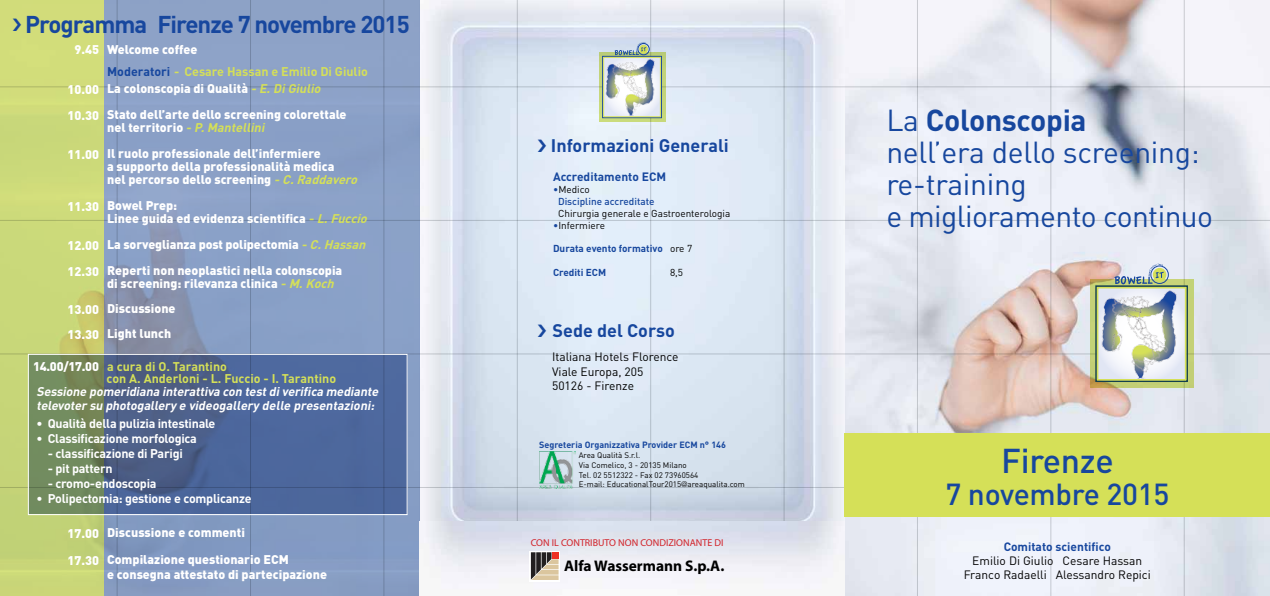
<style>
.page{position:relative;width:1270px;height:596px;background:#fff}
.page>*{position:absolute;margin:0;border:0;box-sizing:border-box;transform-origin:0 0}
.t1{font:500 34px "DIN";letter-spacing:-.01em;color:#17479e}
.t2{font:30px/32px "DIN";letter-spacing:-.02em;color:#17479e}
.t3{font:500 30px "DIN";letter-spacing:-.01em;color:#17479e}
.t4{font:700 24px "DIN";letter-spacing:-.04em;color:#17479e}
.t5{font:700 18px "DIN";color:#17479e}
.t6{font:700 15.4px "Myriad";color:#000}
.t7{font:900 12.5px/26px "DIN";color:#fff}
.t8{font:700 12.5px "DIN";letter-spacing:-.02em;color:#fff}
.t9{font:italic 700 12.5px/13.8px "DIN";color:#fff}
.t10{font:700 12.5px/22px "DIN";color:#d5e058}
.t11{font:12px/14.4px "DIN";color:#000;text-align:center}
.t12{font:700 12px "DIN";color:#17479e}
.t13{font:10px "DIN";color:#000}
.t14{font:700 10px "DIN";color:#17479e}
.t15{font:10px "Myriad";color:#d2232a}
.t16{font:500 10px/12px "DIN";color:#17479e}
.t17{font:700 9px "DIN";color:#17479e}
.t18{font:8px/9.6px "DIN";color:#000}
.s1{font-weight:900;color:#fff}
.s2{color:#17479e}
.s3{font-style:italic}
.s4{font-weight:700;font-style:italic;color:#d5e058}
.s5{font-weight:400}
.s6{font-weight:400;color:#000}
.s7{font-family:"Helvetica Neue";font-weight:300}
.s8{font-weight:700}
</style>
<div class="page">
<img style="left:845px;top:0;width:425px;height:595px">
<img style="left:420px;top:0;width:425px;height:521px">
<div style="left:0;top:0;width:104px;height:595px;background:#cad97a"></div>
<svg style="left:104px;top:0;width:316px;height:595px;background:#899ec4"></svg>
<hr style="left:0;top:86px;width:1270px;height:1px;background:#d1d3d4">
<hr style="left:0;top:220px;width:1270px;height:1px;background:#d1d3d4">
<hr style="left:0;top:353px;width:1270px;height:1px;background:#d1d3d4">
<hr style="left:0;top:486px;width:1270px;height:1px;background:#d1d3d4">
<hr style="left:117px;top:0;width:1px;height:595px;background:#d1d3d4">
<hr style="left:250px;top:0;width:1px;height:595px;background:#d1d3d4">
<hr style="left:383px;top:0;width:1px;height:595px;background:#d1d3d4">
<hr style="left:517px;top:0;width:1px;height:595px;background:#d1d3d4">
<hr style="left:650px;top:0;width:1px;height:595px;background:#d1d3d4">
<hr style="left:784px;top:0;width:1px;height:595px;background:#d1d3d4">
<hr style="left:917px;top:0;width:1px;height:595px;background:#d1d3d4">
<hr style="left:1050px;top:0;width:1px;height:595px;background:#d1d3d4">
<hr style="left:1184px;top:0;width:1px;height:595px;background:#d1d3d4">
<svg style="left:30px;top:355px;width:376px;height:157px;background:#536b89"></svg>
<div style="left:28px;top:353px;width:380px;height:161px;border:1px solid #fff"></div>
<svg style="left:599px;top:52px;width:66px;height:69px"></svg>
<div style="left:602px;top:56px;width:60px;height:62px;border:1px solid #17479e"></div>
<div style="left:604px;top:57px;width:56px;height:60px;background:#e7ebf6"></div>
<div style="left:603px;top:57px;width:58px;height:60px;border:1px solid #d5e058"></div>
<img style="left:605px;top:57px;width:52px;height:58px">
<div style="left:638px;top:43px;width:11px;height:12px;border:1px solid #17479e;border-radius:50%"></div>
<svg style="left:615px;top:42px;width:31px;height:13px"></svg>
<img style="left:420px;top:521px;width:425px;height:74px">
<div style="left:845px;top:433px;width:425px;height:83px;background:#d5e058"></div>
<svg style="left:1090px;top:279px;width:103px;height:108px;background:#a3b26a"></svg>
<div style="left:1098px;top:287px;width:88px;height:92px;background:#e5e9f6"></div>
<div style="left:1097px;top:287px;width:89px;height:93px;border:1px solid #d5e058"></div>
<img style="left:1099px;top:286px;width:82px;height:92px">
<div style="left:1150px;top:265px;width:19px;height:18px;border:1px solid #17479e;border-radius:50%"></div>
<div style="left:1153px;top:268px;width:13px;height:13px;background:#d5e058;border-radius:50%"></div>
<svg style="left:1114px;top:263px;width:50px;height:21px"></svg>
<img style="left:540px;top:451px;width:36px;height:36px">
<svg style="left:529px;top:550px;width:31px;height:31px"></svg>
<svg style="left:531px;top:552px;width:28px;height:27px"></svg>
<svg style="left:538px;top:139px;width:8px;height:13px"></svg>
<svg style="left:538px;top:324px;width:8px;height:13px"></svg>
<h3 class="t4" style="left:25px;top:8px;width:386px">Programma Firenze 7 novembre 2015</h3>
<p class="t10" style="left:107px;top:38px;width:262px"><span class="s1">Welcome coffee<br></span><span class="s2">Moderatori</span> <span class="s3">-</span> Cesare Hassan e Emilio Di Giulio</p>
<p class="t7" style="left:107px;top:74px;width:241px">La colonscopia di Qualità <span class="s4">-E.DiGiulio<br></span>Stato dell’arte dello screening colorettale</p>
<p class="t7" style="left:107px;top:113px;width:215px">nel territorio <span class="s4">-P.Mantellini<br></span>Il ruolo professionale dell’infermiere</p>
<p class="t7" style="left:107px;top:159px;width:255px;line-height:13px">a supporto della professionalità medica<br>nel percorso dello screening <span class="s4">-C.Raddavero</span></p>
<p class="t7" style="left:107px;top:198px;width:265px;line-height:13px">Bowel Prep:<br>Linee guida ed evidenza scientifica <span class="s4">-L.Fuccio</span></p>
<p class="t7" style="left:107px;top:230px;width:264px">La sorveglianza post polipectomia <span class="s4">-C.Hassan<br></span>Reperti non neoplastici nella colonscopia</p>
<p class="t7" style="left:107px;top:270px;width:232px;line-height:25px">di screening: rilevanza clinica <span class="s4">-M.Koch<br></span>Discussione<br>Light lunch</p>
<p class="t7" style="left:74px;top:36px;width:26px">9.45</p>
<p class="t7" style="left:68px;top:75px;width:33px">10.00<br>10.30</p>
<p class="t7" style="left:68px;top:140px;width:33px">11.00</p>
<p class="t7" style="left:68px;top:192px;width:33px">11.30</p>
<p class="t7" style="left:68px;top:231px;width:33px">12.00<br>12.30</p>
<p class="t7" style="left:68px;top:296px;width:33px;line-height:25px">13.00<br>13.30</p>
<p class="t7" style="left:33px;top:352px;width:67px">14.00/17.00</p>
<p class="t10" style="left:107px;top:354px;width:121px">a cura di O. Tarantino</p>
<p class="t10" style="left:107px;top:366px;width:231px">con A. Anderloni - L. Fuccio - I. Tarantino</p>
<p class="t9" style="left:36px;top:384px;width:346px">Sessione pomeridiana interattiva con testdiverifica mediante televoter su photogallery e videogallery delle presentazioni:</p>
<p class="t8" style="left:36px;top:415px;width:181px">• Qualità della pulizia intestinale</p>
<p class="t8" style="left:36px;top:430px;width:162px">• Classificazione morfologica</p>
<p class="t8" style="left:48px;top:445px;width:137px">- classificazione di Parigi</p>
<p class="t8" style="left:48px;top:460px;width:67px">- pit pattern</p>
<p class="t8" style="left:48px;top:475px;width:110px">- cromo-endoscopia</p>
<p class="t8" style="left:36px;top:490px;width:217px">• Polipectomia: gestione e complicanze</p>
<p class="t7" style="left:68px;top:519px;width:33px;line-height:26.7px">17.00<br>17.30</p>
<p class="t7" style="left:107px;top:518px;width:183px;line-height:27px">Discussione e commenti<br>Compilazione questionario ECM</p>
<p class="t7" style="left:107px;top:560px;width:221px">e consegna attestato di partecipazione</p>
<h3 class="t5" style="left:551px;top:133px;width:179px">Informazioni Generali</h3>
<p class="t12" style="left:553px;top:169px;width:115px">Accreditamento ECM</p>
<p class="t16" style="left:558px;top:183px;width:98px;text-indent:-5px"><span class="s5">•</span><span class="s6">Medico<br></span>Discipline accreditate</p>
<p class="t13" style="left:558px;top:207px;width:174px">Chirurgia generale e Gastroenterologia</p>
<p class="t13" style="left:553px;top:219px;width:54px"><span class="s2">•</span>Infermiere</p>
<p class="t14" style="left:553px;top:242px;width:141px">Durata evento formativo <span class="s6">ore 7</span></p>
<p class="t14" style="left:553px;top:266px;width:55px">Crediti ECM</p>
<p class="t13" style="left:670px;top:266px;width:15px">8,5</p>
<h3 class="t5" style="left:552px;top:319px;width:124px">Sede del Corso</h3>
<p class="t11" style="left:552px;top:349px;width:128px;text-align:left">Italiana Hotels Florence<br>Viale Europa, 205<br>50126 - Firenze</p>
<p class="t17" style="left:539px;top:438px;width:188px">Segreteria Organizzativa Provider ECM n° 146</p>
<p class="t18" style="left:579px;top:450px;width:168px">Area Qualità S.r.l.<br>Via Comelico, 3 - 20135 Milano<br>Tel. 02 5512322 - Fax 02 73960564<br>E-mail: EducationalTour2015<span class="s7">@</span>areaqualita.com</p>
<p class="t15" style="left:531px;top:537px;width:194px">CON IL CONTRIBUTO NON CONDIZIONANTE DI</p>
<p class="t6" style="left:564px;top:557px;width:162px">Alfa Wassermann S.p.A.</p>
<h2 class="t2" style="left:886px;top:103px;width:328px">La <span class="s8">Colonscopia<br></span>nell’era dello screening: re-training<br>e miglioramento continuo</h2>
<h1 class="t1" style="left:1001px;top:439px;width:114px">Firenze</h1>
<h2 class="t3" style="left:945px;top:475px;width:226px">7 novembre 2015</h2>
<p class="t12" style="left:1004px;top:538px;width:109px">Comitato scientifico</p>
<p class="t11" style="left:964px;top:553px;width:189px">Emilio Di Giulio Cesare Hassan<br>Franco Radaelli Alessandro Repici</p>
</div>
